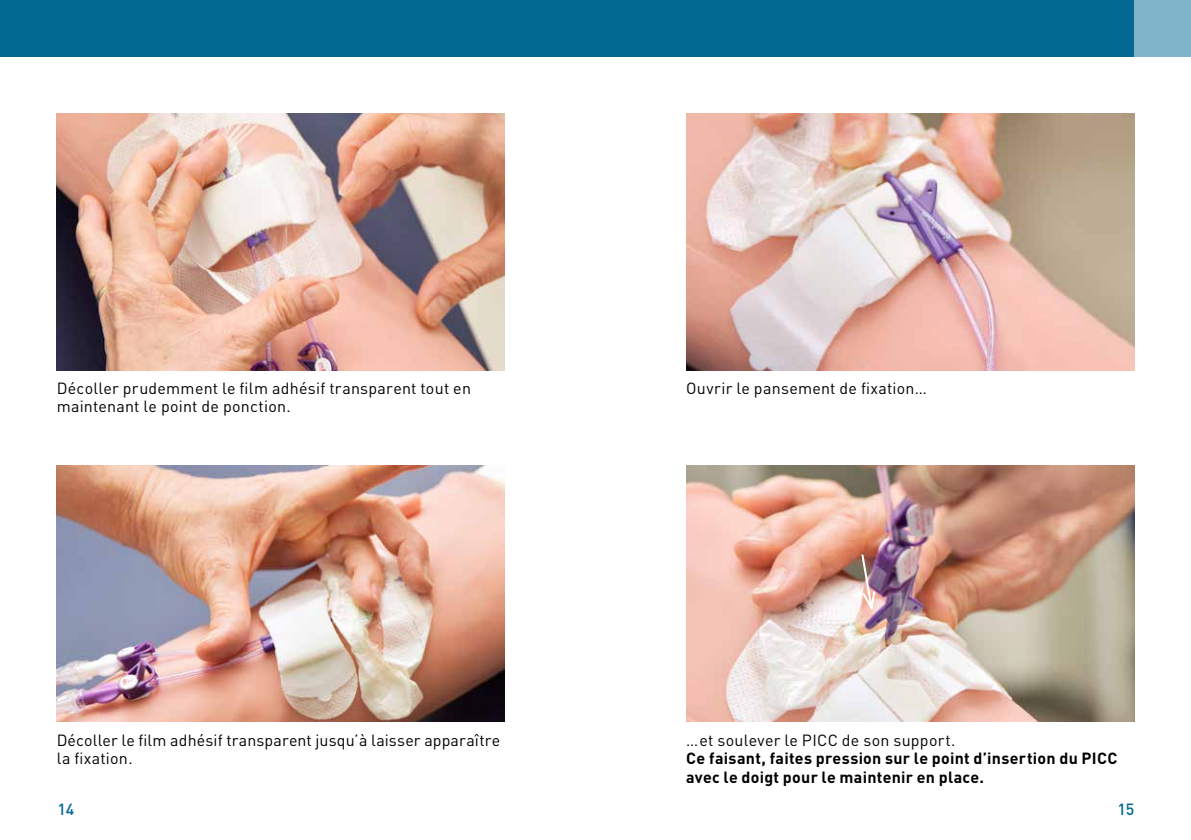
<style>
.page{position:relative;width:1191px;height:840px;background:#fff}
.page>*{position:absolute;margin:0;border:0;box-sizing:border-box;transform-origin:0 0}
.t1{font:16px/18.8px "DIN Pro";letter-spacing:.015em;color:#000}
.t2{font:700 16px/18.8px "DIN Pro";letter-spacing:.015em;color:#000}
.t3{font:500 16px "DIN Pro";color:#006891}
</style>
<div class="page">
<div style="left:0;top:0;width:1191px;height:57px;background:#006891"></div>
<div style="left:1134px;top:0;width:57px;height:61px;background:#7fb3c7"></div>
<img style="left:686px;top:113px;width:448px;height:257px">
<img style="left:686px;top:465px;width:448px;height:256px">
<svg style="left:860px;top:552px;width:16px;height:61px"></svg>
<img style="left:57px;top:113px;width:448px;height:257px">
<img style="left:57px;top:465px;width:448px;height:256px">
<p class="t1" style="left:57px;top:377px;width:416px">Décoller prudemment le film adhésif transparent tout en</p>
<p class="t1" style="left:686px;top:377px;width:242px">Ouvrir le pansement de fixation…</p>
<p class="t1" style="left:57px;top:396px;width:235px">maintenant le point de ponction.</p>
<p class="t1" style="left:57px;top:729px;width:445px">Décoller le film adhésif transparent jusqu’à laisser apparaître la fixation.</p>
<p class="t1" style="left:686px;top:729px;width:271px">…et soulever le PICC de son support.</p>
<p class="t2" style="left:686px;top:748px;width:432px">Ce faisant, faites pression sur le point d’insertion du PICC avec le doigt pour le maintenir en place.</p>
<p class="t3" style="left:58px;top:797px;width:18px">14</p>
<p class="t3" style="left:1117px;top:797px;width:18px">15</p>
</div>
